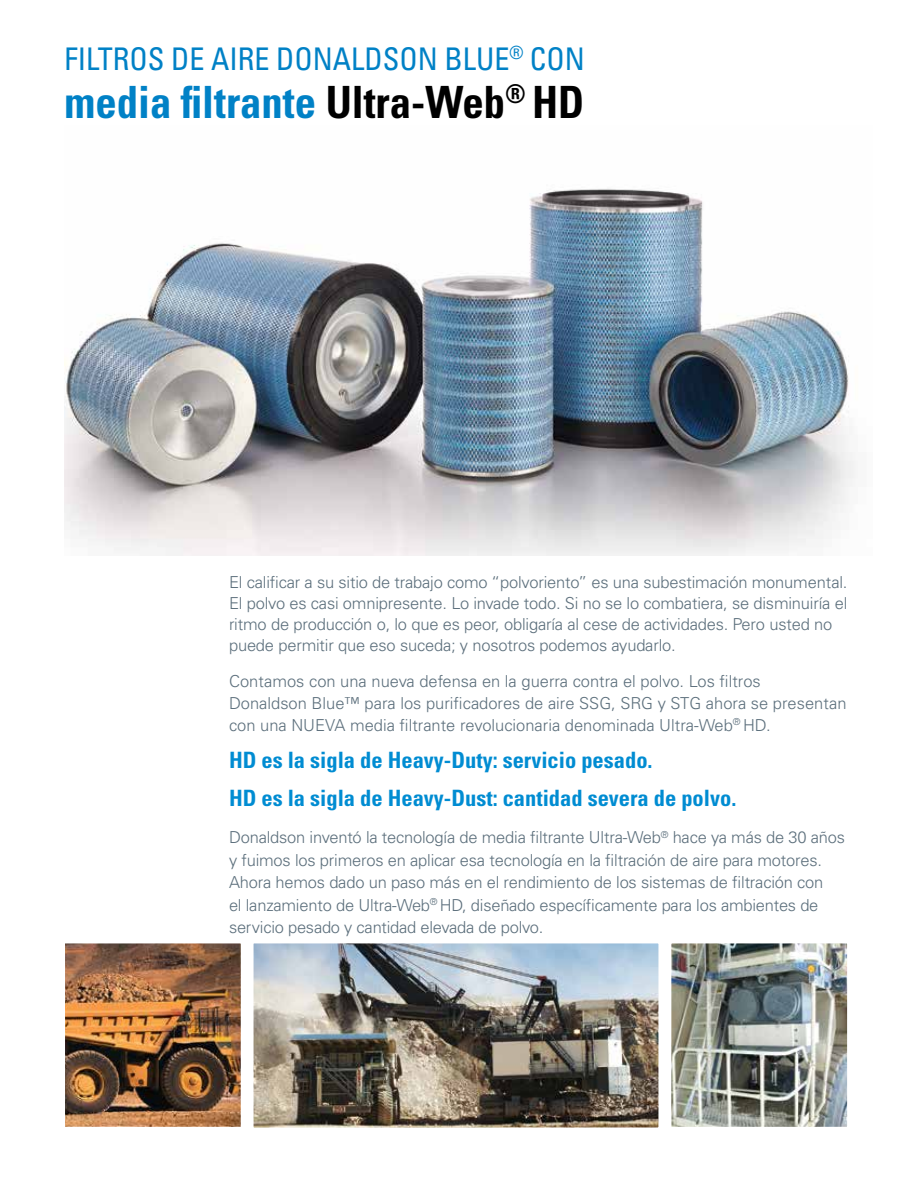
<style>
.page{position:relative;width:918px;height:1188px;background:#fff}
.page>*{position:absolute;margin:0;border:0;box-sizing:border-box;transform-origin:0 0}
.t1{font:700 condensed 44.4px "Univers LT Std";color:#0081c6;scale:.96 1}
.t2{font:condensed 31.2px "Univers LT Std";color:#0081c6;scale:.96 1}
.t3{font:700 condensed 22.5px/37.5px "Univers LT Std";color:#008cd2}
.t4{font:300 16.5px/21px "Univers LT Std";letter-spacing:-.01em;color:#5c6f7c}
.s1{color:#000}
</style>
<div class="page">
<img style="left:64px;top:188px;width:792px;height:368px">
<img style="left:260px;top:943px;width:393px;height:185px">
<img style="left:653px;top:943px;width:195px;height:185px">
<img style="left:65px;top:943px;width:195px;height:185px">
<h2 class="t2" style="left:64px;top:39px;width:544px">FILTROS DE AIRE DONALDSON BLUE<sup>®</sup> CON</h2>
<h1 class="t1" style="left:64px;top:75px;width:543px">media filtrante <span class="s1">Ultra-Web</span><sup>®</sup> <span class="s1">HD</span></h1>
<p class="t4" style="left:229px;top:572px;width:620px">El calificar a su sitio de trabajo como “polvoriento” es una subestimación monumental.<br>El polvo es casi omnipresente. Lo invade todo. Si no se lo combatiera, se disminuiría el ritmo de producción o, lo que es peor, obligaría al cese de actividades. Pero usted no puede permitir que eso suceda; y nosotros podemos ayudarlo.</p>
<p class="t4" style="left:229px;top:671px;width:619px">Contamos con una nueva defensa en la guerra contra el polvo. Los filtros<br>Donaldson Blue™ para los purificadores de aire SSG, SRG y STG ahora se presentan</p>
<p class="t4" style="left:229px;top:715px;width:543px">con una NUEVA media filtrante revolucionaria denominada Ultra-Web<sup>®</sup> HD.</p>
<h3 class="t3" style="left:229px;top:742px;width:509px">HD es la sigla de Heavy-Duty: servicio pesado.<br>HD es la sigla de Heavy-Dust: cantidad severa de polvo.</h3>
<p class="t4" style="left:229px;top:826px;width:618px;line-height:22.5px">Donaldson inventó la tecnología de media filtrante Ultra-Web<sup>®</sup> hace ya más de 30 años y fuimos los primeros en aplicar esa tecnología en la filtración de aire para motores.<br>Ahora hemos dado un paso más en el rendimiento de los sistemas de filtración con<br>el lanzamiento de Ultra-Web<sup>®</sup> HD, diseñado específicamente para los ambientes de servicio pesado y cantidad elevada de polvo.</p>
</div>
